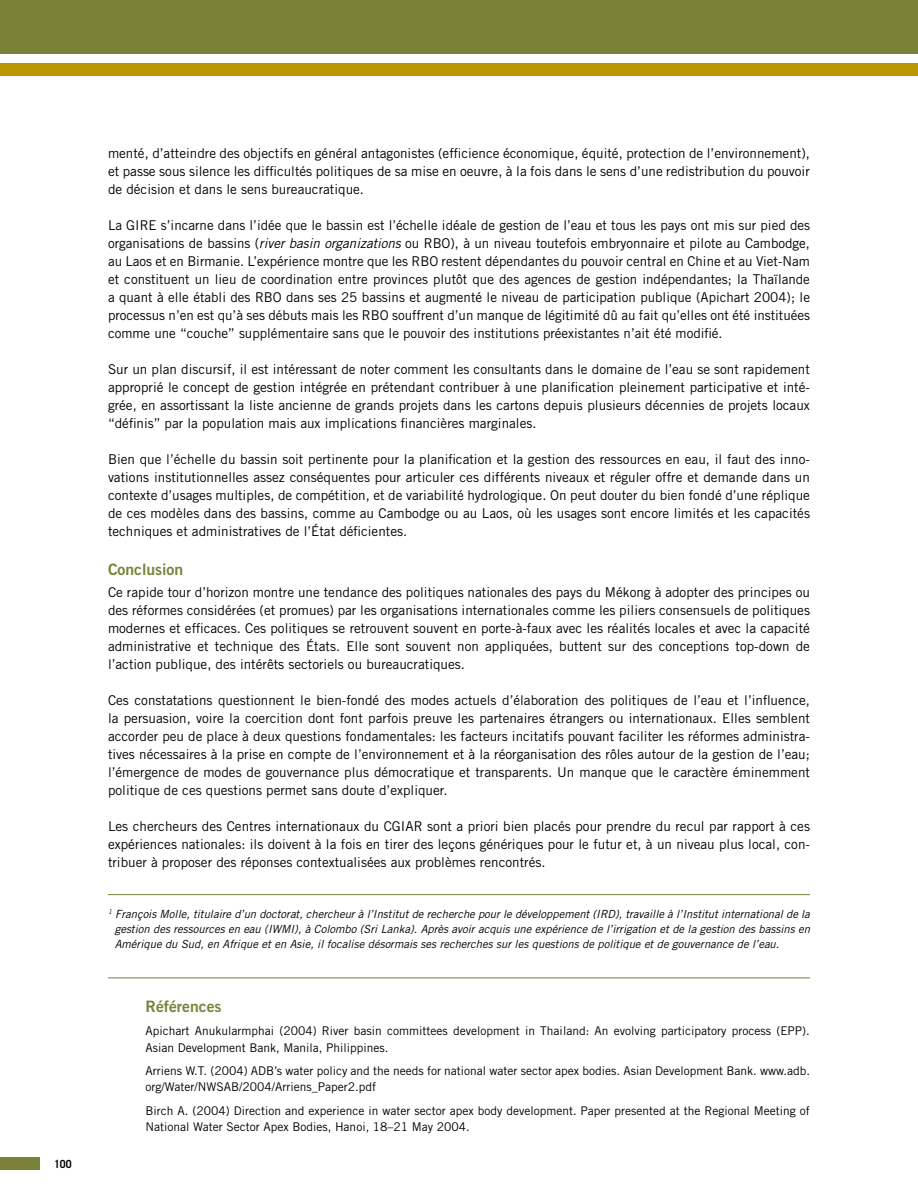
<style>
.page{position:relative;width:918px;height:1188px;background:#fff}
.page>*{position:absolute;margin:0;border:0;box-sizing:border-box;transform-origin:0 0}
.t1{font:15.75px "Trade Gothic Bold Two";color:#7a823a}
.t2{font:13.5px/18px "Trade Gothic";color:#000;text-align:justify}
.t3{font:12px/16.5px "Trade Gothic";color:#000}
.t4{font:italic 11.25px/15px "Trade Gothic";color:#000;text-align:justify}
.t5{font:700 11.25px "Trade Gothic";color:#000;scale:.94 1}
.s1{font-style:italic}
</style>
<div class="page">
<div style="left:0;top:1157px;width:40px;height:13px;background:#7a823a"></div>
<div style="left:0;top:0;width:918px;height:54px;background:#7a823a"></div>
<div style="left:0;top:63px;width:918px;height:12px;background:#bc9600"></div>
<hr style="left:108px;top:894px;width:702px;height:1px;background:#7a823a">
<hr style="left:108px;top:978px;width:702px;height:1px;background:#7a823a">
<p class="t5" style="left:54px;top:1157px;width:20px">100</p>
<p class="t2" style="left:108px;top:144px;width:703px">menté, d’atteindre des objectifs en général antagonistes (efficience économique, équité, protection de l’environnement), et passe sous silence les difficultés politiques de sa mise en oeuvre, à la fois dans le sens d’une redistribution du pouvoir de décision et dans le sens bureaucratique.</p>
<p class="t2" style="left:108px;top:216px;width:704px">La GIRE s’incarne dans l’idée que le bassin est l’échelle idéale de gestion de l’eau et tous les pays ont mis sur pied des organisations de bassins (<span class="s1">river basin organizations</span> ou RBO), à un niveau toutefois embryonnaire et pilote au Cambodge, au Laos et en Birmanie. L’expérience montre que les RBO restent dépendantes du pouvoir central en Chine et au Viet-Nam et constituent un lieu de coordination entre provinces plutôt que des agences de gestion indépendantes; la Thaïlande a quant à elle établi des RBO dans ses 25 bassins et augmenté le niveau de participation publique (Apichart 2004); le processus n’en est qu’à ses débuts mais les RBO souffrent d’un manque de légitimité dû au fait qu’elles ont été instituées comme une “couche” supplémentaire sans que le pouvoir des institutions préexistantes n’ait été modifié.</p>
<p class="t2" style="left:108px;top:360px;width:703px">Sur un plan discursif, il est intéressant de noter comment les consultants dans le domaine de l’eau se sont rapidement approprié le concept de gestion intégrée en prétendant contribuer à une planification pleinement participative et inté&shy;grée, en assortissant la liste ancienne de grands projets dans les cartons depuis plusieurs décennies de projets locaux “définis” par la population mais aux implications financières marginales.</p>
<p class="t2" style="left:108px;top:450px;width:704px">Bien que l’échelle du bassin soit pertinente pour la planification et la gestion des ressources en eau, il faut des inno&shy;vations institutionnelles assez conséquentes pour articuler ces différents niveaux et réguler offre et demande dans un contexte d’usages multiples, de compétition, et de variabilité hydrologique. On peut douter du bien fondé d’une réplique de ces modèles dans des bassins, comme au Cambodge ou au Laos, où les usages sont encore limités et les capacités techniques et administratives de l’État déficientes.</p>
<p class="t1" style="left:108px;top:559px;width:77px">Conclusion</p>
<p class="t2" style="left:108px;top:583px;width:704px">Ce rapide tour d’horizon montre une tendance des politiques nationales des pays du Mékong à adopter des principes ou des réformes considérées (et promues) par les organisations internationales comme les piliers consensuels de politiques modernes et efficaces. Ces politiques se retrouvent souvent en porte-à-faux avec les réalités locales et avec la capacité administrative et technique des États. Elle sont souvent non appliquées, buttent sur des conceptions top-down de l’action publique, des intérêts sectoriels ou bureaucratiques.</p>
<p class="t2" style="left:108px;top:691px;width:704px">Ces constatations questionnent le bien-fondé des modes actuels d’élaboration des politiques de l’eau et l’influence, la persuasion, voire la coercition dont font parfois preuve les partenaires étrangers ou internationaux. Elles semblent accorder peu de place à deux questions fondamentales: les facteurs incitatifs pouvant faciliter les réformes administra&shy;tives nécessaires à la prise en compte de l’environnement et à la réorganisation des rôles autour de la gestion de l’eau; l’émergence de modes de gouvernance plus démocratique et transparents. Un manque que le caractère éminemment politique de ces questions permet sans doute d’expliquer.</p>
<p class="t2" style="left:108px;top:817px;width:704px">Les chercheurs des Centres internationaux du CGIAR sont a priori bien placés pour prendre du recul par rapport à ces expériences nationales: ils doivent à la fois en tirer des leçons génériques pour le futur et, à un niveau plus local, con&shy;tribuer à proposer des réponses contextualisées aux problèmes rencontrés.</p>
<p class="t4" style="left:115px;top:906px;width:697px;text-indent:-7px"><sup>1</sup> François Molle, titulaire d’un doctorat, chercheur à l’Institut de recherche pour le développement (IRD), travaille à l’Institut international de la gestion des ressources en eau (IWMI), à Colombo (Sri Lanka). Après avoir acquis une expérience de l’irrigation et de la gestion des bassins en Amérique du Sud, en Afrique et en Asie, il focalise désormais ses recherches sur les questions de politique et de gouvernance de l’eau.</p>
<p class="t1" style="left:145px;top:996px;width:78px">Références</p>
<p class="t3" style="left:145px;top:1022px;width:666px">Apichart Anukularmphai (2004) River basin committees development in Thailand: An evolving participatory process (EPP).<br>Asian Development Bank, Manila, Philippines.</p>
<p class="t3" style="left:145px;top:1062px;width:666px">Arriens W.T. (2004) ADB’s water policy and the needs for national water sector apex bodies. Asian Development Bank. www.adb. org/Water/NWSAB/2004/Arriens_Paper2.pdf</p>
<p class="t3" style="left:145px;top:1102px;width:666px">Birch A. (2004) Direction and experience in water sector apex body development. Paper presented at the Regional Meeting of<br>National Water Sector Apex Bodies, Hanoi, 18–21 May 2004.</p>
</div>
